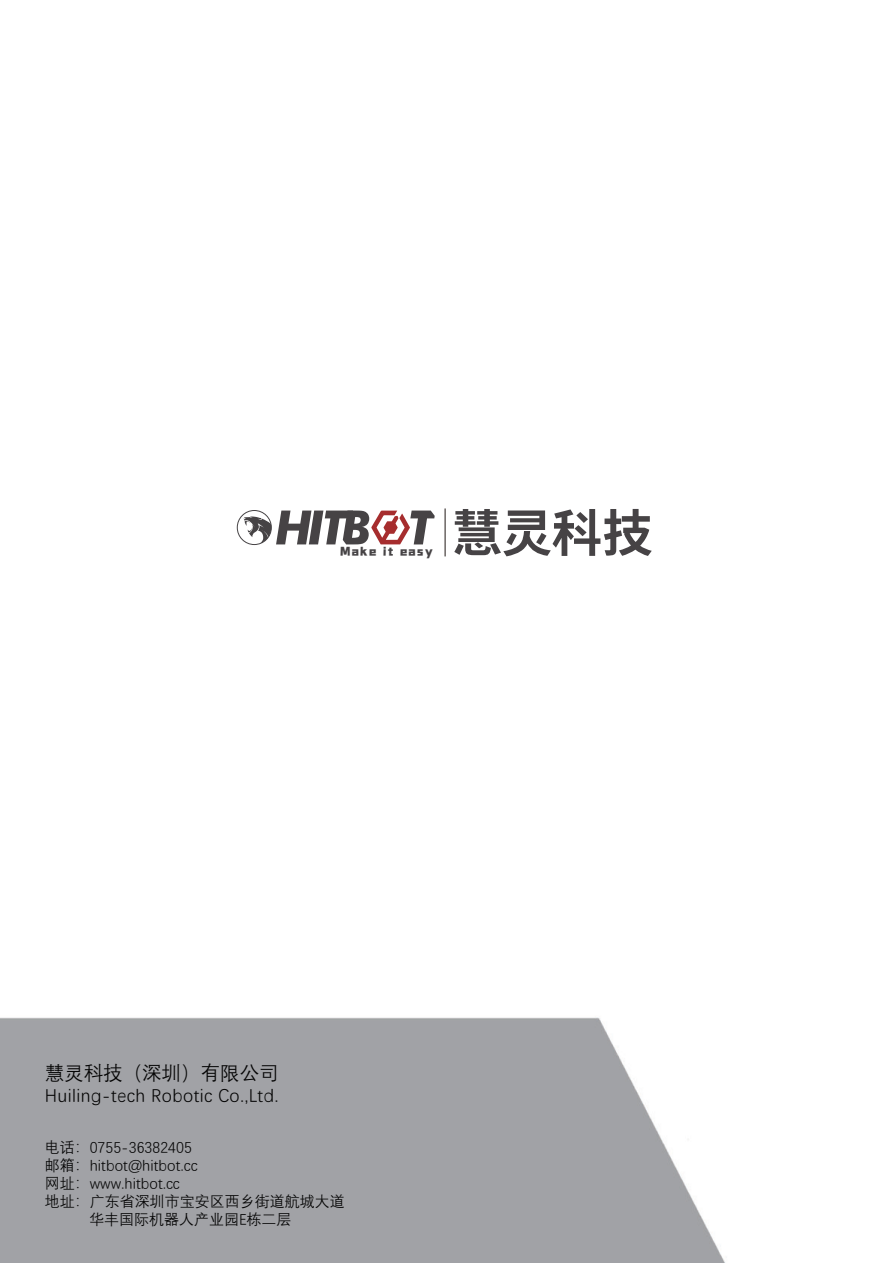
<style>
.page{position:relative;width:893px;height:1263px;background:#fff}
.page>*{position:absolute;margin:0;border:0;box-sizing:border-box;transform-origin:0 0}
.t1{font:19.5px "Deng Xian";color:#030303}
.t2{font:18px "Deng Xian";letter-spacing:.02em;color:#030303}
.t3{font:15px "Deng Xian";color:#030303}
.t4{font:12.6px "zihun 143 hao zhengkuchaojihei Heavy";letter-spacing:.1em;color:#464345;scale:1.06 1}
</style>
<div class="page">
<img style="left:0;top:508px;width:726px;height:755px">
<div style="left:237px;top:510px;width:35px;height:35px;border:1px solid #464345;border-radius:50%"></div>
<svg style="left:244px;top:510px;width:191px;height:34px"></svg>
<svg style="left:454px;top:509px;width:198px;height:47px"></svg>
<hr style="left:445px;top:508px;width:1px;height:48px;background:#211814">
<p class="t4" style="left:340px;top:546px;width:89px">Make it easy</p>
<h1 class="t1" style="left:45px;top:1061px;width:235px">慧灵科技（深圳）有限公司</h1>
<p class="t2" style="left:45px;top:1089px;width:235px">Huiling-tech Robotic Co.,Ltd.</p>
<p class="t3" style="left:45px;top:1138px;width:149px">电话：0755-36382405</p>
<p class="t3" style="left:45px;top:1156px;width:154px">邮箱：hitbot@hitbot.cc</p>
<p class="t3" style="left:45px;top:1174px;width:137px">网址：www.hitbot.cc</p>
<p class="t3" style="left:45px;top:1192px;width:301px">地址：广东省深圳市宝安区西乡街道航城大道</p>
<p class="t3" style="left:89px;top:1210px;width:204px">华丰国际机器人产业园E栋二层</p>
</div>
